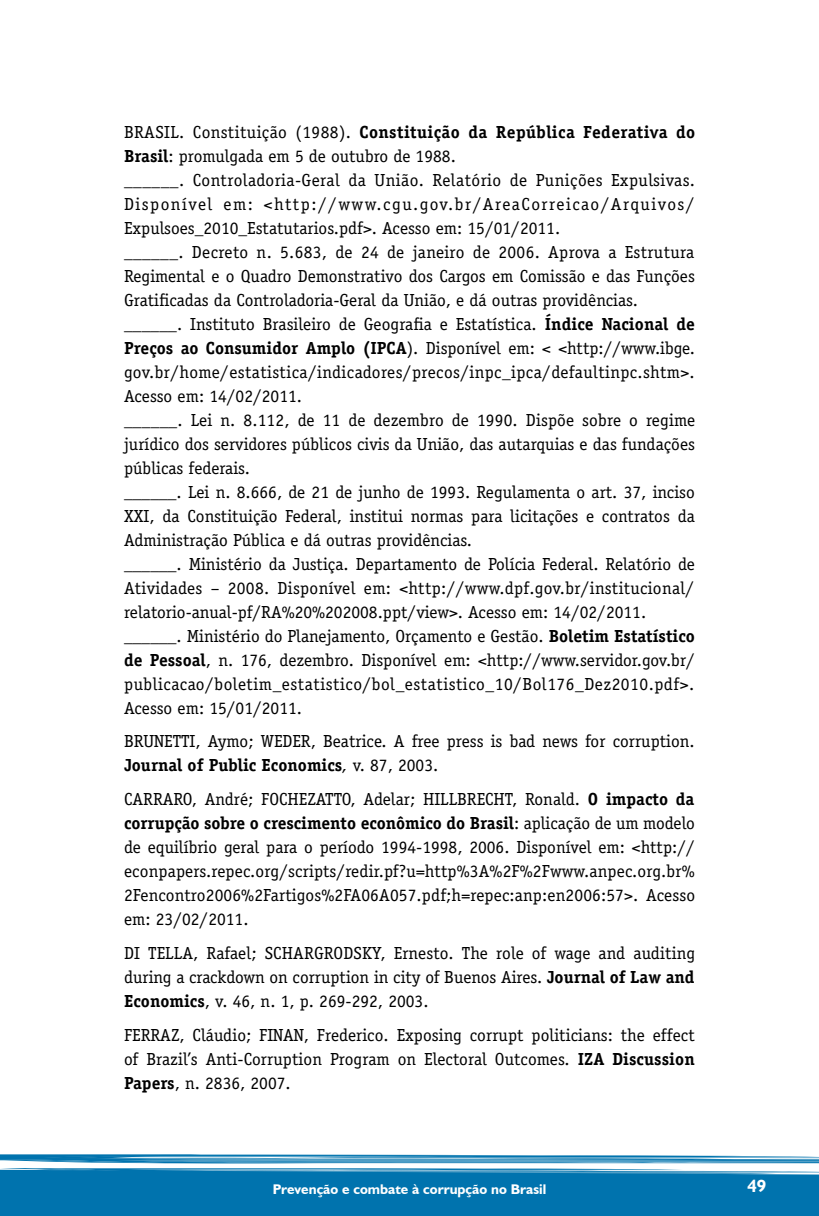
<style>
.page{position:relative;width:819px;height:1216px;background:#fff}
.page>*{position:absolute;margin:0;border:0;box-sizing:border-box;transform-origin:0 0}
.t1{font:17.5px/24px "Officina Serif";color:#000;text-align:justify}
.t2{font:700 17.5px "Humanist 521 BT";color:#fff}
.t3{font:700 14px "Humanist 521 BT";color:#fff}
.s1{font-weight:700}
.s2{font-style:italic}
</style>
<div class="page">
<svg style="left:0;top:1154px;width:819px;height:61px;background:#2989bb"></svg>
<p class="t1" style="left:124px;top:120px;width:572px;text-align:left">BRASIL. Constituição (1988). <span class="s1">Constituição da República Federativa do Brasil</span>: promulgada em 5 de outubro de 1988.<br>______. Controladoria-Geral da União. Relatório de Punições Expulsivas.<br>Disponível em: &lt;http://www.cgu.gov.br/AreaCorreicao/Arquivos/ Expulsoes_2010_Estatutarios.pdf&gt;. Acesso em: 15/01/2011.<br>______. Decreto n. 5.683, de 24 de janeiro de 2006. Aprova a Estrutura Regimental e o Quadro Demonstrativo dos Cargos em Comissão e das Funções Gratificadas da Controladoria-Geral da União, e dá outras providências. ______. Instituto Brasileiro de Geografia e Estatística. <span class="s1">Índice Nacional de Preços ao Consumidor Amplo (IPCA</span>). Disponível em: &lt; &lt;http://www.ibge. gov.br/home/estatistica/indicadores/precos/inpc_ipca/defaultinpc.shtm&gt;.<br>Acesso em: 14/02/2011.<br>______. Lei n. 8.112, de 11 de dezembro de 1990. Dispõe sobre o regime jurídico dos servidores públicos civis da União, das autarquias e das fundações públicas federais.<br>______. Lei n. 8.666, de 21 de junho de 1993. Regulamenta o art. 37, inciso XXI, da Constituição Federal, institui normas para licitações e contratos da Administração Pública e dá outras providências.<br>______. Ministério da Justiça. Departamento de Polícia Federal. Relatório de Atividades – 2008. Disponível em: &lt;http://www.dpf.gov.br/institucional/ relatorio-anual-pf/RA%20%202008.ppt/view&gt;. Acesso em: 14/02/2011. ______. Ministério do Planejamento, Orçamento e Gestão. <span class="s1">Boletim Estatístico de Pessoal</span>, n. 176, dezembro. Disponível em: &lt;http://www.servidor.gov.br/ publicacao/boletim_estatistico/bol_estatistico_10/Bol176_Dez2010.pdf&gt;.<br>Acesso em: 15/01/2011.</p>
<p class="t1" style="left:124px;top:729px;width:572px">BRUNETTI, Aymo; WEDER, Beatrice. A free press is bad news for corruption.<br><span class="s1">Journal of Public Economics</span><span class="s2">,</span> v. 87, 2003.</p>
<p class="t1" style="left:124px;top:787px;width:572px">CARRARO, André; FOCHEZATTO, Adelar; HILLBRECHT, Ronald. <span class="s1">O impacto da corrupção sobre o crescimento econômico do Brasil</span>: aplicação de um modelo de equilíbrio geral para o período 1994-1998, 2006. Disponível em: &lt;http:// econpapers.repec.org/scripts/redir.pf?u=http%3A%2F%2Fwww.anpec.org.br% 2Fencontro2006%2Fartigos%2FA06A057.pdf;h=repec:anp:en2006:57&gt;. Acesso em: 23/02/2011.</p>
<p class="t1" style="left:124px;top:941px;width:572px">DI TELLA, Rafael; SCHARGRODSKY, Ernesto. The role of wage and auditing during a crackdown on corruption in city of Buenos Aires. <span class="s1">Journal of Law and Economics</span>, v. 46, n. 1, p. 269-292, 2003.</p>
<p class="t1" style="left:124px;top:1023px;width:572px">FERRAZ, Cláudio; FINAN, Frederico. Exposing corrupt politicians: the effect of Brazil’s Anti-Corruption Program on Electoral Outcomes. <span class="s1">IZA Discussion Papers</span>, n. 2836, 2007.</p>
<p class="t3" style="left:273px;top:1180px;width:275px">Prevenção e combate à corrupção no Brasil</p>
<p class="t2" style="left:747px;top:1174px;width:21px">49</p>
</div>
